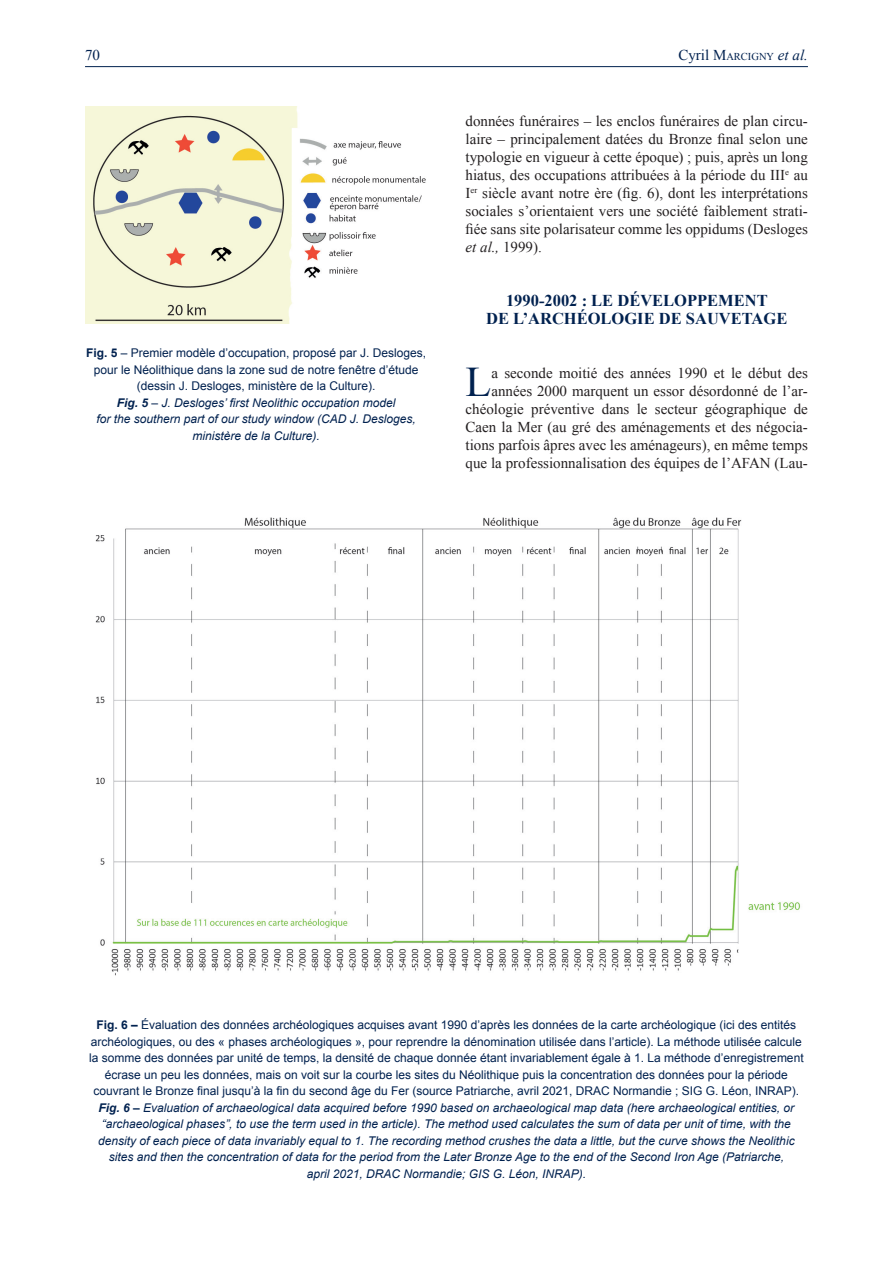
<style>
.page{position:relative;width:893px;height:1263px;background:#fff}
.page>*{position:absolute;margin:0;border:0;box-sizing:border-box;transform-origin:0 0}
.t1{font:42.15px "Times New Roman";color:#00214f}
.t2{font:700 16.5px/18px "Times New Roman";color:#00214f;text-align:center}
.t3{font:15px/18px "Times New Roman";color:#231f20;text-align:justify}
.t4{font:15px "Times New Roman";color:#00214f}
.t5{font:12px/16.5px "Arial";color:#00214f;text-align:center}
.t6{font:10.5px "Times New Roman";color:#00214f}
.s1{font-size:15px}
.s2{font-style:italic;font-size:15px}
.s3{font-weight:700}
.s4{font-weight:700;font-style:italic}
.s5{font-style:italic}
</style>
<div class="page">
<hr style="left:85px;top:66px;width:723px;height:1px;background:#00214f">
<img style="left:85px;top:106px;width:341px;height:217px">
<img style="left:95px;top:517px;width:706px;height:459px">
<p class="t4" style="left:85px;top:45px;width:16px">70</p>
<p class="t6" style="left:678px;top:49px;width:131px"><span class="s1">Cyril M</span>ARCIGNY <span class="s2">et al.</span></p>
<p class="t5" style="left:86px;top:345px;width:342px"><span class="s3">Fig. 5</span> – Premier modèle d’occupation, proposé par J. Desloges, pour le Néolithique dans la zone sud de notre fenêtre d’étude (dessin J. Desloges, ministère de la Culture).<br><span class="s4">Fig. 5</span> <span class="s5">– J. Desloges’ first Neolithic occupation model<br>for the southern part of our study window (CAD J. Desloges, ministère de la Culture).</span></p>
<p class="t3" style="left:466px;top:112px;width:344px">données funéraires – les enclos funéraires de plan circu&shy;laire – principalement datées du Bronze final selon une typologie en vigueur à cette époque) ; puis, après un long hiatus, des occupations attribuées à la période du III<sup>e</sup> au I<sup>er</sup> siècle avant notre ère (fig. 6), dont les interprétations sociales s’orientaient vers une société faiblement strati&shy;fiée sans site polarisateur comme les oppidums (Desloges <span class="s5">et al.,</span> 1999).</p>
<h2 class="t2" style="left:486px;top:291px;width:303px">1990-2002 : LE DÉVELOPPEMENT<br>DE L’ARCHÉOLOGIE DE SAUVETAGE</h2>
<p class="t3" style="left:466px;top:364px;width:344px;text-align:right">a seconde moitié des années 1990 et le début des années 2000 marquent un essor désordonné de l’ar&shy;chéologie préventive dans le secteur géographique de Caen la Mer (au gré des aménagements et des négocia&shy;tions parfois âpres avec les aménageurs), en même temps que la professionnalisation des équipes de l’AFAN (Lau-</p>
<h1 class="t1" style="left:466px;top:354px;width:27px">L</h1>
<p class="t5" style="left:89px;top:1017px;width:716px"><span class="s3">Fig. 6 –</span> Évaluation des données archéologiques acquises avant 1990 d’après les données de la carte archéologique (ici des entités archéologiques, ou des « phases archéologiques », pour reprendre la dénomination utilisée dans l’article). La méthode utilisée calcule la somme des données par unité de temps, la densité de chaque donnée étant invariablement égale à 1. La méthode d’enregistrement écrase un peu les données, mais on voit sur la courbe les sites du Néolithique puis la concentration des données pour la période couvrant le Bronze final jusqu’à la fin du second âge du Fer (source Patriarche, avril 2021, DRAC Normandie ; SIG G. Léon, INRAP).<br><span class="s4">Fig. 6 –</span> <span class="s5">Evaluation of archaeological data acquired before 1990 based on archaeological map data (here archaeological entities, or “archaeological phases”, to use the term used in the article). The method used calculates the sum of data per unit of time, with the density of each piece of data invariably equal to 1. The recording method crushes the data a little, but the curve shows the Neolithic sites and then the concentration of data for the period from the Later Bronze Age to the end of the Second Iron Age (Patriarche,<br>april 2021, DRAC Normandie; GIS G. Léon, INRAP).</span></p>
</div>
